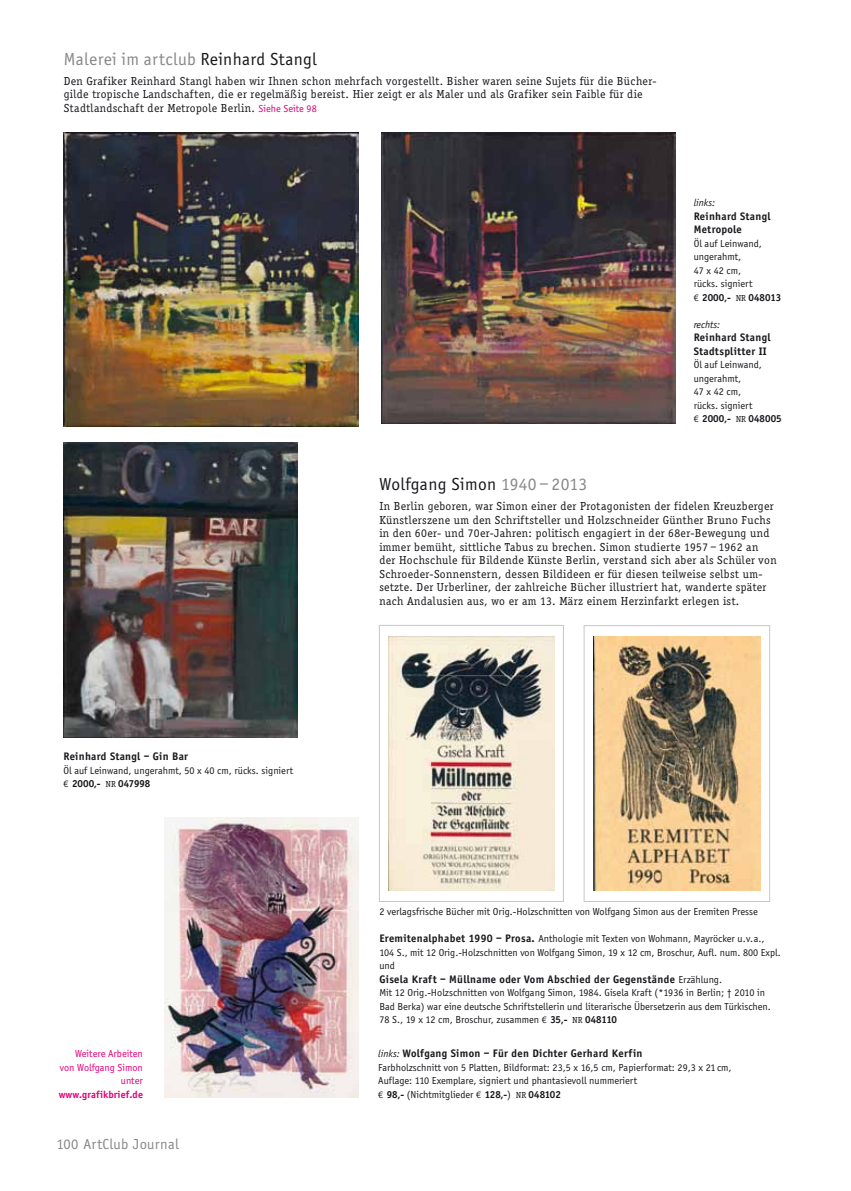
<style>
.page{position:relative;width:851px;height:1191px;background:#fff}
.page>*{position:absolute;margin:0;border:0;box-sizing:border-box;transform-origin:0 0}
.t1{font:18px "Officina Sans";letter-spacing:.02em;color:#87888a}
.t2{font:18px "Officina Sans";letter-spacing:.02em;color:#1a171c}
.t3{font:15px "Officina Sans";letter-spacing:.02em;color:#87888a}
.t4{font:12px/13.5px "Officina Serif";letter-spacing:.03em;color:#1a171c}
.t5{font:700 11.25px/13.5px "Officina Sans";letter-spacing:.03em;color:#1a171c}
.t6{font:10.5px/13.5px "Officina Sans";color:#1a171c}
.t7{font:10.5px/13.5px "Officina Sans";color:#e2007a;text-align:right}
.t8{font:700 10.5px "Officina Sans";letter-spacing:.01em;color:#e2007a}
.t9{font:italic 10.5px "Officina Sans";color:#1a171c}
.s1{color:#1a171c}
.s2{font-family:"Officina Sans";font-size:10.5px;color:#e2007a}
.s3{font-family:"Linotype Euro Font Rto S";font-size:9.75px}
.s4{font-weight:700}
.s5{font-family:"Officina Serif";font-size:9px}
.s6{font-family:"Officina Serif";font-weight:700}
.s7{color:#87888a}
.s8{font-weight:700;font-size:11.25px}
.s9{font-weight:400;font-size:10.5px}
.s10{font-weight:400;font-style:italic;font-size:10.5px}
</style>
<div class="page">
<img style="left:388px;top:636px;width:166px;height:254px">
<div style="left:379px;top:625px;width:184px;height:277px;border:1px solid #c6c7c8"></div>
<img style="left:593px;top:637px;width:166px;height:253px">
<div style="left:583px;top:625px;width:187px;height:277px;border:1px solid #c6c7c8"></div>
<img style="left:64px;top:443px;width:233px;height:294px">
<img style="left:381px;top:132px;width:294px;height:292px">
<img style="left:64px;top:132px;width:294px;height:294px">
<img style="left:164px;top:817px;width:194px;height:280px">
<h1 class="t1" style="left:64px;top:49px;width:254px">Malerei im artclub <span class="s1">Reinhard Stangl</span></h1>
<p class="t4" style="left:64px;top:74px;width:593px">Den Grafiker Reinhard Stangl haben wir Ihnen schon mehrfach vorgestellt. Bisher waren seine Sujets für die Bücher&shy;gilde tropische Landschaften, die er regelmäßig bereist. Hier zeigt er als Maler und als Grafiker sein Faible für die<br>Stadtlandschaft der Metropole Berlin. <span class="s2">Siehe Seite 98</span></p>
<p class="t9" style="left:693px;top:197px;width:23px">links:</p>
<p class="t5" style="left:693px;top:209px;width:78px">Reinhard Stangl<br>Metropole</p>
<p class="t6" style="left:693px;top:237px;width:89px">Öl auf Leinwand, ungerahmt,<br>47 x 42 cm,<br>rücks. signiert<br><span class="s3">F</span> <span class="s4">2000,-</span> <span class="s5">NR</span> <span class="s6">048013</span></p>
<p class="t9" style="left:693px;top:319px;width:28px">rechts:</p>
<p class="t5" style="left:693px;top:331px;width:78px">Reinhard Stangl<br>Stadtsplitter II</p>
<p class="t6" style="left:693px;top:358px;width:89px">Öl auf Leinwand, ungerahmt,<br>47 x 42 cm,<br>rücks. signiert<br><span class="s3">F</span> <span class="s4">2000,-</span> <span class="s5">NR</span> <span class="s6">048005</span></p>
<p class="t5" style="left:63px;top:749px;width:126px">Reinhard Stangl – Gin Bar</p>
<p class="t6" style="left:63px;top:763px;width:231px">Öl auf Leinwand, ungerahmt, 50 x 40 cm, rücks. signiert<br><span class="s3">F</span> <span class="s4">2000,-</span> <span class="s5">NR</span> <span class="s6">047998</span></p>
<p class="t7" style="left:60px;top:1047px;width:84px">Weitere Arbeiten von Wolfgang Simon unter</p>
<p class="t8" style="left:59px;top:1087px;width:86px">www.grafikbrief.de</p>
<h2 class="t3" style="left:57px;top:1136px;width:124px">100 ArtClub Journal</h2>
<h1 class="t2" style="left:379px;top:474px;width:209px">Wolfgang Simon <span class="s7">1940 – 2013</span></h1>
<p class="t4" style="left:379px;top:499px;width:398px">In Berlin geboren, war Simon einer der Protagonisten der fidelen Kreuzberger Künstlerszene um den Schriftsteller und Holzschneider Günther Bruno Fuchs in den 60er- und 70er-Jahren: politisch engagiert in der 68er-Bewegung und immer bemüht, sittliche Tabus zu brechen. Simon studierte 1957 – 1962 an der Hochschule für Bildende Künste Berlin, verstand sich aber als Schüler von Schroeder-Sonnenstern, dessen Bildideen er für diesen teilweise selbst um&shy;setzte. Der Urberliner, der zahlreiche Bücher illustriert hat, wanderte später nach Andalusien aus, wo er am 13. März einem Herzinfarkt erlegen ist.</p>
<p class="t6" style="left:379px;top:905px;width:380px">2 verlagsfrische Bücher mit Orig.-Holzschnitten von Wolfgang Simon aus der Eremiten Presse</p>
<p class="t6" style="left:379px;top:932px;width:402px"><span class="s8">Eremitenalphabet 1990 – Prosa.</span> Anthologie mit Texten von Wohmann, Mayröcker u.v.a.,<br>104 S., mit 12 Orig.-Holzschnitten von Wolfgang Simon, 19 x 12 cm, Broschur, Aufl. num. 800 Expl. und</p>
<p class="t5" style="left:379px;top:972px;width:344px">Gisela Kraft – Müllname oder Vom Abschied der Gegenstände <span class="s9">Erzählung.</span></p>
<p class="t6" style="left:379px;top:986px;width:393px">Mit 12 Orig.-Holzschnitten von Wolfgang Simon, 1984. Gisela Kraft (*1936 in Berlin; † 2010 in<br>Bad Berka) war eine deutsche Schriftstellerin und literarische Übersetzerin aus dem Türkischen.<br>78 S., 19 x 12 cm, Broschur, zusammen <span class="s3">F</span> <span class="s4">35,-</span> <span class="s5">NR</span> <span class="s6">048110</span></p>
<p class="t5" style="left:378px;top:1046px;width:266px"><span class="s10">links:</span> Wolfgang Simon – Für den Dichter Gerhard Kerfin</p>
<p class="t6" style="left:378px;top:1060px;width:355px">Farbholzschnitt von 5 Platten, Bildformat: 23,5 x 16,5 cm, Papierformat: 29,3 x 21 cm,<br>Auflage: 110 Exemplare, signiert und phantasievoll nummeriert<br><span class="s3">F</span> <span class="s4">98,-</span> (Nichtmitglieder <span class="s3">F</span> <span class="s4">128,-</span>) <span class="s5">NR</span> <span class="s6">048102</span></p>
</div>
